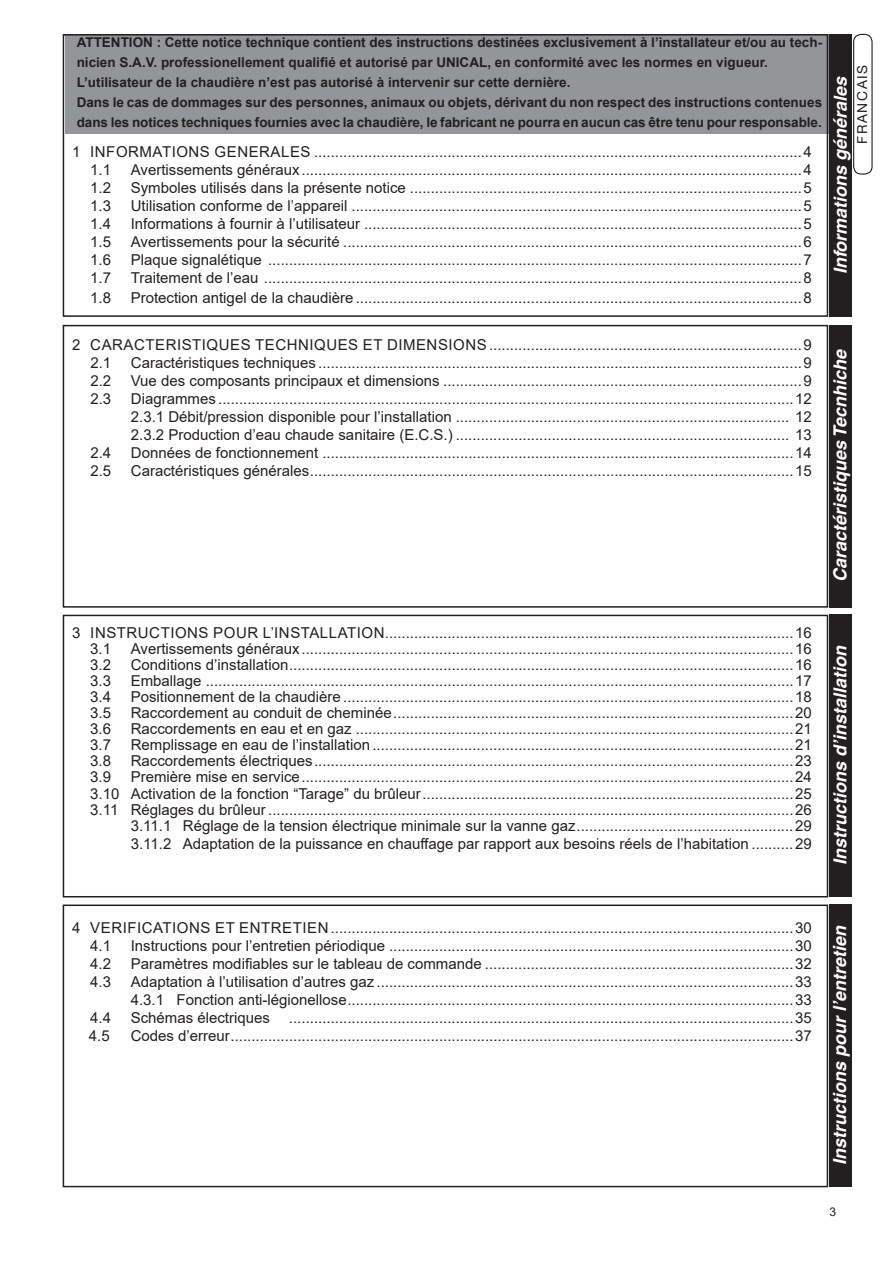
<style>
.page{position:relative;width:893px;height:1263px;background:#fff}
.page>*{position:absolute;margin:0;border:0;box-sizing:border-box;transform-origin:0 0}
.t1{font:italic 700 18px "Helvetica";color:#fff}
.t2{font:15px/18px "Arial";color:#231f20;text-align:justify}
.t3{font:15px/18px "Arial";letter-spacing:.035em;color:#231f20}
.t4{font:13.8px "Helvetica Neue";letter-spacing:.12em;color:#231f20}
.t5{font:700 13.5px/19.8px "Arial";color:#231f20}
.t6{font:12px "Arial";color:#231f20}
</style>
<div class="page">
<div style="left:853px;top:34px;width:20px;height:141px;border:1px solid #231f20;border-radius:8px"></div>
<div style="left:829px;top:614px;width:23px;height:283px;background:#231f20"></div>
<div style="left:829px;top:325px;width:23px;height:283px;background:#231f20"></div>
<div style="left:830px;top:34px;width:22px;height:283px;background:#231f20"></div>
<div style="left:829px;top:904px;width:23px;height:283px;background:#231f20"></div>
<div style="left:65px;top:34px;width:763px;height:99px;background:#939598"></div>
<div style="left:63px;top:34px;width:765px;height:283px;border:2px solid #231f20"></div>
<div style="left:63px;top:325px;width:765px;height:283px;border:2px solid #231f20"></div>
<div style="left:63px;top:615px;width:765px;height:282px;border:2px solid #231f20"></div>
<div style="left:63px;top:904px;width:765px;height:283px;border:2px solid #231f20"></div>
<p class="t5" style="left:77px;top:33px;width:747px">ATTENTION : Cette notice technique contient des instructions destinées exclusivement à l’installateur et/ou au tech&shy;nicien S.A.V. professionellement qualifié et autorisé par UNICAL, en conformité avec les normes en vigueur.<br>L’utilisateur de la chaudière n’est pas autorisé à intervenir sur cette dernière.<br>Dans le cas de dommages sur des personnes, animaux ou objets, dérivant du non respect des instructions contenues dans les notices techniques fournies avec la chaudière, le fabricant ne pourra en aucun cas être tenu pour responsable.</p>
<p class="t3" style="left:90px;top:142px;width:723px;text-indent:-18px">1 INFORMATIONS GENERALES .....................................................................................................................4<br>1.1</p>
<p class="t2" style="left:131px;top:160px;width:683px">Avertissements généraux........................................................................................................................4</p>
<p class="t2" style="left:90px;top:178px;width:22px">1.2</p>
<p class="t2" style="left:131px;top:178px;width:682px">Symboles utilisés dans la présente notice ..............................................................................................5</p>
<p class="t2" style="left:90px;top:196px;width:22px">1.3</p>
<p class="t2" style="left:131px;top:196px;width:682px">Utilisation conforme de l’appareil ............................................................................................................5</p>
<p class="t2" style="left:90px;top:214px;width:22px">1.4</p>
<p class="t2" style="left:131px;top:214px;width:683px">Informations à fournir à l’utilisateur .........................................................................................................5</p>
<p class="t2" style="left:90px;top:232px;width:22px">1.5</p>
<p class="t2" style="left:131px;top:232px;width:683px">Avertissements pour la sécurité ..............................................................................................................6</p>
<p class="t2" style="left:90px;top:250px;width:22px">1.6</p>
<p class="t2" style="left:131px;top:250px;width:683px">Plaque signalétique ................................................................................................................................7</p>
<p class="t2" style="left:90px;top:268px;width:22px">1.7</p>
<p class="t2" style="left:131px;top:268px;width:683px">Traitement de l’eau .................................................................................................................................8</p>
<p class="t2" style="left:90px;top:288px;width:22px">1.8</p>
<p class="t2" style="left:131px;top:288px;width:682px">Protection antigel de la chaudière ...........................................................................................................8</p>
<p class="t4" style="left:854px;top:144px;width:81px;rotate:-90deg">FRANCAIS</p>
<p class="t1" style="left:829px;top:274px;width:200px;rotate:-90deg">Informations générales</p>
<p class="t3" style="left:90px;top:336px;width:723px;text-indent:-18px">2 CARACTERISTIQUES TECHNIQUES ET DIMENSIONS ...........................................................................9<br>2.1</p>
<p class="t2" style="left:131px;top:354px;width:682px">Caractéristiques techniques ....................................................................................................................9</p>
<p class="t2" style="left:90px;top:372px;width:22px">2.2</p>
<p class="t2" style="left:131px;top:372px;width:682px">Vue des composants principaux et dimensions ......................................................................................9</p>
<p class="t2" style="left:90px;top:390px;width:22px">2.3</p>
<p class="t2" style="left:131px;top:390px;width:683px">Diagrammes ..........................................................................................................................................12<br>2.3.1 Débit/pression disponible pour l’installation ................................................................................ 12<br>2.3.2 Production d’eau chaude sanitaire (E.C.S.) ................................................................................ 13</p>
<p class="t2" style="left:90px;top:444px;width:22px">2.4</p>
<p class="t2" style="left:131px;top:444px;width:682px">Données de fonctionnement .................................................................................................................14</p>
<p class="t2" style="left:90px;top:462px;width:22px">2.5</p>
<p class="t2" style="left:131px;top:462px;width:682px">Caractéristiques générales....................................................................................................................15</p>
<p class="t1" style="left:829px;top:582px;width:235px;rotate:-90deg">Caractéristiques Tecnhiche</p>
<p class="t3" style="left:90px;top:625px;width:723px;line-height:16px;text-indent:-18px">3 INSTRUCTIONS POUR L’INSTALLATION..................................................................................................16<br>3.1</p>
<p class="t2" style="left:131px;top:640px;width:683px">Avertissements généraux......................................................................................................................16</p>
<p class="t2" style="left:90px;top:656px;width:22px">3.2</p>
<p class="t2" style="left:131px;top:656px;width:682px">Conditions d’installation.........................................................................................................................16</p>
<p class="t2" style="left:90px;top:672px;width:22px">3.3</p>
<p class="t2" style="left:131px;top:672px;width:682px">Emballage .............................................................................................................................................17</p>
<p class="t2" style="left:90px;top:688px;width:22px">3.4</p>
<p class="t2" style="left:131px;top:688px;width:682px">Positionnement de la chaudière ............................................................................................................18</p>
<p class="t2" style="left:90px;top:704px;width:22px">3.5</p>
<p class="t2" style="left:131px;top:704px;width:682px">Raccordement au conduit de cheminée................................................................................................20</p>
<p class="t2" style="left:90px;top:720px;width:22px">3.6</p>
<p class="t2" style="left:131px;top:720px;width:682px">Raccordements en eau et en gaz .........................................................................................................21</p>
<p class="t2" style="left:90px;top:736px;width:22px">3.7</p>
<p class="t2" style="left:131px;top:736px;width:682px">Remplissage en eau de l’installation .....................................................................................................21</p>
<p class="t2" style="left:90px;top:752px;width:22px">3.8</p>
<p class="t2" style="left:131px;top:752px;width:682px">Raccordements électriques...................................................................................................................23</p>
<p class="t2" style="left:90px;top:768px;width:22px">3.9</p>
<p class="t2" style="left:90px;top:769px;width:723px;line-height:16px;text-align:right">Première mise en service......................................................................................................................24<br>3.10 Activation de la fonction “Tarage” du brûleur.........................................................................................25<br>3.11 Réglages du brûleur..............................................................................................................................26<br>3.11.1 Réglage de la tension électrique minimale sur la vanne gaz....................................................29</p>
<p class="t2" style="left:131px;top:834px;width:682px">3.11.2 Adaptation de la puissance en chauffage par rapport aux besoins réels de l’habitation ..........29</p>
<p class="t1" style="left:829px;top:865px;width:221px;rotate:-90deg">Instructions d’installation</p>
<p class="t3" style="left:90px;top:918px;width:723px;text-indent:-18px">4 VERIFICATIONS ET ENTRETIEN...............................................................................................................30<br>4.1</p>
<p class="t2" style="left:131px;top:936px;width:682px">Instructions pour l’entretien périodique .................................................................................................30</p>
<p class="t2" style="left:90px;top:954px;width:22px">4.2</p>
<p class="t2" style="left:131px;top:954px;width:682px">Paramètres modifiables sur le tableau de commande ..........................................................................32</p>
<p class="t2" style="left:90px;top:972px;width:22px">4.3</p>
<p class="t2" style="left:131px;top:972px;width:683px">Adaptation à l’utilisation d’autres gaz ....................................................................................................33<br>4.3.1 Fonction anti-légionellose...........................................................................................................33</p>
<p class="t2" style="left:90px;top:1008px;width:22px">4.4</p>
<p class="t2" style="left:131px;top:1008px;width:141px">Schémas électriques</p>
<p class="t2" style="left:289px;top:1008px;width:524px">.........................................................................................................................35</p>
<p class="t2" style="left:89px;top:1026px;width:22px">4.5</p>
<p class="t2" style="left:131px;top:1026px;width:682px">Codes d’erreur.......................................................................................................................................37</p>
<p class="t1" style="left:829px;top:1165px;width:241px;rotate:-90deg">Instructions pour l’entretien</p>
<p class="t6" style="left:830px;top:1204px;width:8px">3</p>
</div>
